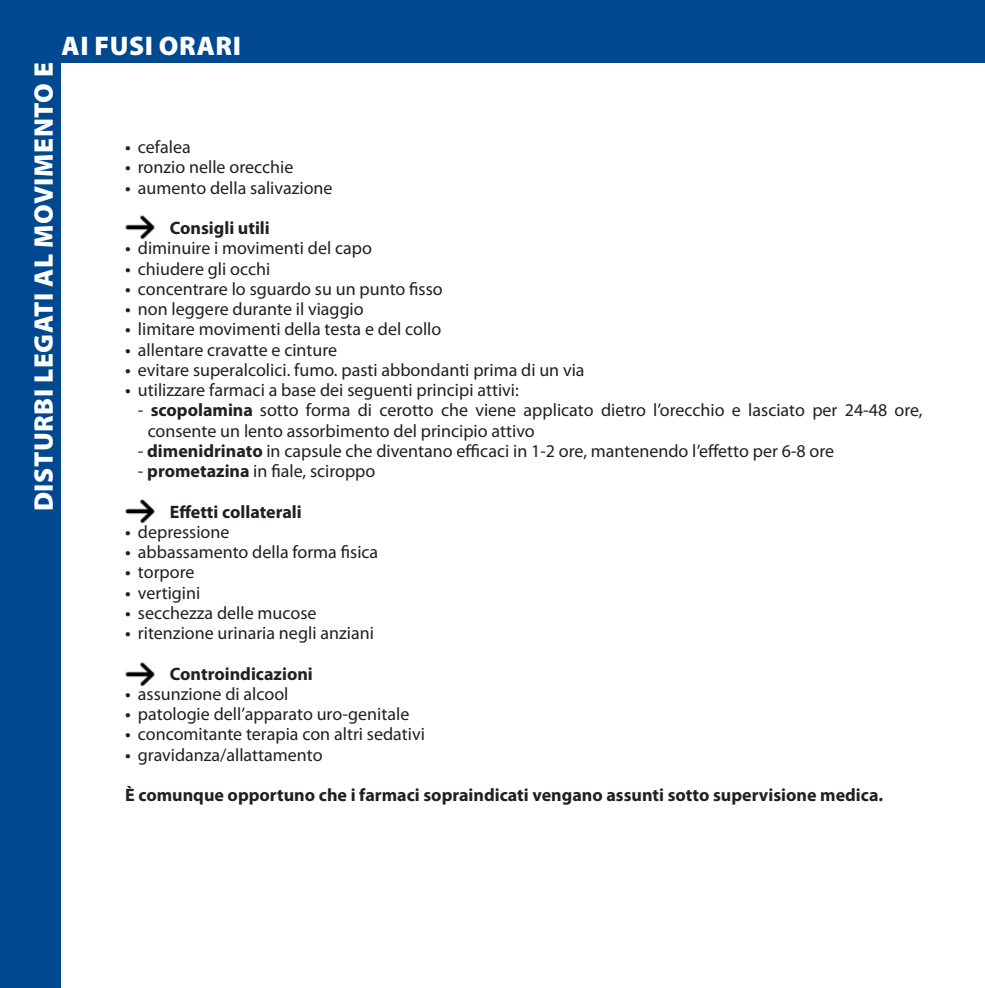
<style>
.page{position:relative;width:985px;height:988px;background:#fff}
.page>*{position:absolute;margin:0;border:0;box-sizing:border-box;transform-origin:0 0}
.t1{font:900 27px "Myriad Pro";letter-spacing:.02em;color:#fff}
.t2{font:18px/20.2px "Myriad Pro";color:#231f20}
.t3{font:700 18px "Myriad Pro";color:#231f20}
.s1{font-weight:600;font-style:italic}
.s2{font-weight:700}
</style>
<div class="page">
<div style="left:0;top:0;width:985px;height:63px;background:#004990"></div>
<div style="left:0;top:0;width:61px;height:988px;background:#004990"></div>
<img style="left:125px;top:662px;width:30px;height:25px">
<img style="left:125px;top:499px;width:30px;height:25px">
<img style="left:125px;top:215px;width:30px;height:25px">
<h1 class="t1" style="left:34px;top:511px;width:451px;rotate:-90deg">DISTURBI LEGATI AL MOVIMENTO E</h1>
<h1 class="t1" style="left:62px;top:35px;width:181px">AI FUSI ORARI</h1>
<p class="t2" style="left:125px;top:139px;width:67px"><span class="s1">•</span> cefalea</p>
<p class="t2" style="left:125px;top:159px;width:170px"><span class="s1">•</span> ronzio nelle orecchie</p>
<p class="t2" style="left:125px;top:179px;width:209px"><span class="s1">•</span> aumento della salivazione</p>
<p class="t3" style="left:170px;top:221px;width:102px">Consigli utili</p>
<p class="t2" style="left:125px;top:240px;width:248px"><span class="s1">•</span> diminuire i movimenti del capo</p>
<p class="t2" style="left:125px;top:260px;width:147px"><span class="s1">•</span> chiudere gli occhi</p>
<p class="t2" style="left:125px;top:280px;width:319px"><span class="s1">•</span> concentrare lo sguardo su un punto fisso</p>
<p class="t2" style="left:125px;top:301px;width:240px"><span class="s1">•</span> non leggere durante il viaggio</p>
<p class="t2" style="left:125px;top:321px;width:318px"><span class="s1">•</span> limitare movimenti della testa e del collo</p>
<p class="t2" style="left:125px;top:341px;width:213px"><span class="s1">•</span> allentare cravatte e cinture</p>
<p class="t2" style="left:125px;top:361px;width:461px"><span class="s1">•</span> evitare superalcolici. fumo. pasti abbondanti prima di un via</p>
<p class="t2" style="left:125px;top:382px;width:395px"><span class="s1">•</span> utilizzare farmaci a base dei seguenti principi attivi:</p>
<p class="t2" style="left:148px;top:402px;width:776px;text-indent:-10px">- <span class="s2">scopolamina</span> sotto forma di cerotto che viene applicato dietro l’orecchio e lasciato per 24-48 ore, consente un lento assorbimento del principio attivo</p>
<p class="t2" style="left:138px;top:442px;width:697px">- <span class="s2">dimenidrinato</span> in capsule che diventano efficaci in 1-2 ore, mantenendo l’effetto per 6-8 ore</p>
<p class="t2" style="left:138px;top:463px;width:239px">- <span class="s2">prometazina</span> in fiale, sciroppo</p>
<p class="t3" style="left:170px;top:505px;width:133px">Effetti collaterali</p>
<p class="t2" style="left:125px;top:523px;width:106px"><span class="s1">•</span> depressione</p>
<p class="t2" style="left:125px;top:544px;width:255px"><span class="s1">•</span> abbassamento della forma fisica</p>
<p class="t2" style="left:125px;top:564px;width:71px"><span class="s1">•</span> torpore</p>
<p class="t2" style="left:125px;top:584px;width:77px"><span class="s1">•</span> vertigini</p>
<p class="t2" style="left:125px;top:604px;width:193px"><span class="s1">•</span> secchezza delle mucose</p>
<p class="t2" style="left:125px;top:625px;width:250px"><span class="s1">•</span> ritenzione urinaria negli anziani</p>
<p class="t3" style="left:170px;top:667px;width:144px">Controindicazioni</p>
<p class="t2" style="left:125px;top:685px;width:165px"><span class="s1">•</span> assunzione di alcool</p>
<p class="t2" style="left:125px;top:706px;width:286px"><span class="s1">•</span> patologie dell’apparato uro-genitale</p>
<p class="t2" style="left:125px;top:726px;width:301px"><span class="s1">•</span> concomitante terapia con altri sedativi</p>
<p class="t2" style="left:125px;top:746px;width:199px"><span class="s1">•</span> gravidanza/allattamento</p>
<p class="t3" style="left:125px;top:788px;width:759px">È comunque opportuno che i farmaci sopraindicati vengano assunti sotto supervisione medica.</p>
</div>
